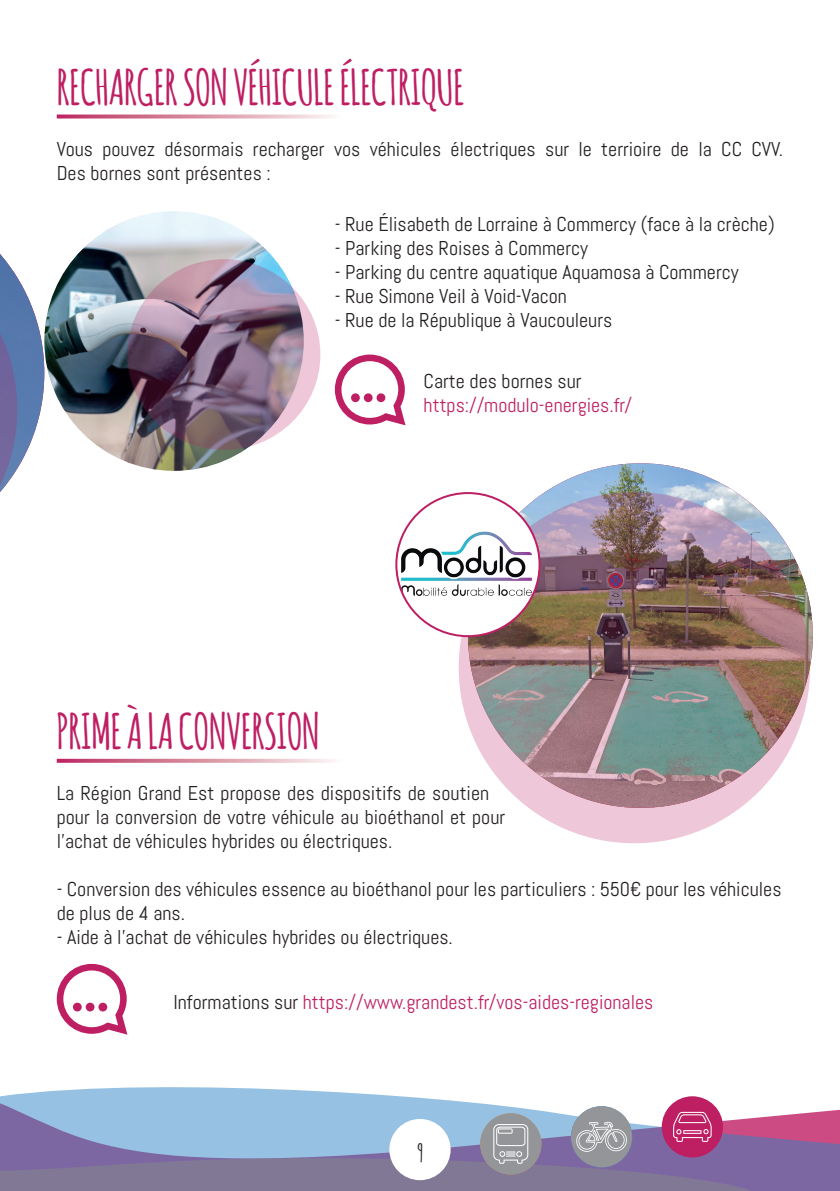
<style>
.page{position:relative;width:840px;height:1191px;background:#fff}
.page>*{position:absolute;margin:0;border:0;box-sizing:border-box;transform-origin:0 0}
.t1{font:700 48px "Amatic";color:#be1f63}
.t2{font:700 24px "Amatic";color:#231f20}
.t3{font:20px/24px "Abel";color:#231f20}
.t4{font:20px "Abel";color:#be1f63}
.s1{color:#231f20}
</style>
<div class="page">
<svg style="left:0;top:1087px;width:839px;height:104px;background:#9da0c2"></svg>
<div style="left:389px;top:1119px;width:61px;height:61px;background:#fff;border-radius:50%"></div>
<div style="left:661px;top:1096px;width:61px;height:61px;background:#be1f63;border-radius:50%"></div>
<svg style="left:673px;top:1111px;width:38px;height:30px"></svg>
<img style="left:44px;top:211px;width:259px;height:260px;border-radius:130px">
<svg style="left:0;top:254px;width:44px;height:238px"></svg>
<svg style="left:57px;top:964px;width:70px;height:70px"></svg>
<div style="left:73px;top:1002px;width:9px;height:9px;background:#be1f63;border-radius:50%"></div>
<div style="left:86px;top:1002px;width:8px;height:9px;background:#be1f63;border-radius:50%"></div>
<div style="left:98px;top:1002px;width:9px;height:9px;background:#be1f63;border-radius:50%"></div>
<svg style="left:334px;top:354px;width:71px;height:71px"></svg>
<div style="left:351px;top:393px;width:8px;height:9px;background:#be1f63;border-radius:50%"></div>
<div style="left:363px;top:393px;width:9px;height:9px;background:#be1f63;border-radius:50%"></div>
<div style="left:376px;top:393px;width:9px;height:9px;background:#be1f63;border-radius:50%"></div>
<svg style="left:57px;top:114px;width:276px;height:4px"></svg>
<svg style="left:57px;top:759px;width:276px;height:4px"></svg>
<img style="left:467px;top:463px;width:345px;height:345px;border-radius:172px">
<img style="left:458px;top:492px;width:351px;height:351px;border-radius:50%">
<svg style="left:127px;top:259px;width:193px;height:191px;background:#886f84"></svg>
<div style="left:396px;top:493px;width:143px;height:143px;background:#fff;border-radius:50%"></div>
<img style="left:396px;top:529px;width:142px;height:71px">
<div style="left:480px;top:1113px;width:61px;height:61px;background:#939598;border-radius:50%"></div>
<svg style="left:493px;top:1124px;width:35px;height:39px"></svg>
<div style="left:570px;top:1106px;width:62px;height:61px;background:#939598;border-radius:50%"></div>
<svg style="left:576px;top:1121px;width:50px;height:30px"></svg>
<h1 class="t1" style="left:57px;top:53px;width:408px">RECHARGER SON VÉHICULE ÉLECTRIQUE</h1>
<p class="t3" style="left:57px;top:137px;width:727px">Vous pouvez désormais recharger vos véhicules électriques sur le terrioire de la CC CVV.<br>Des bornes sont présentes :</p>
<p class="t3" style="left:334px;top:212px;width:441px">- Rue Élisabeth de Lorraine à Commercy (face à la crèche)</p>
<p class="t3" style="left:334px;top:236px;width:254px">- Parking des Roises à Commercy</p>
<p class="t3" style="left:334px;top:260px;width:405px">- Parking du centre aquatique Aquamosa à Commercy</p>
<p class="t3" style="left:334px;top:284px;width:233px">- Rue Simone Veil à Void-Vacon</p>
<p class="t3" style="left:334px;top:308px;width:279px">- Rue de la République à Vaucouleurs</p>
<p class="t3" style="left:423px;top:369px;width:159px">Carte des bornes sur</p>
<p class="t4" style="left:423px;top:392px;width:210px">https://modulo-energies.fr/</p>
<h1 class="t1" style="left:57px;top:697px;width:264px">PRIME À LA CONVERSION</h1>
<p class="t3" style="left:57px;top:781px;width:449px">La Région Grand Est propose des dispositifs de soutien pour la conversion de votre véhicule au bioéthanol et pour l’achat de véhicules hybrides ou électriques.</p>
<p class="t3" style="left:57px;top:877px;width:725px">- Conversion des véhicules essence au bioéthanol pour les particuliers : 550€ pour les véhicules de plus de 4 ans.</p>
<p class="t3" style="left:57px;top:925px;width:397px">- Aide à l’achat de véhicules hybrides ou électriques.</p>
<p class="t4" style="left:173px;top:989px;width:481px"><span class="s1">Informations sur</span> https://www.grandest.fr/vos-aides-regionales</p>
<p class="t2" style="left:416px;top:1135px;width:8px">9</p>
</div>
